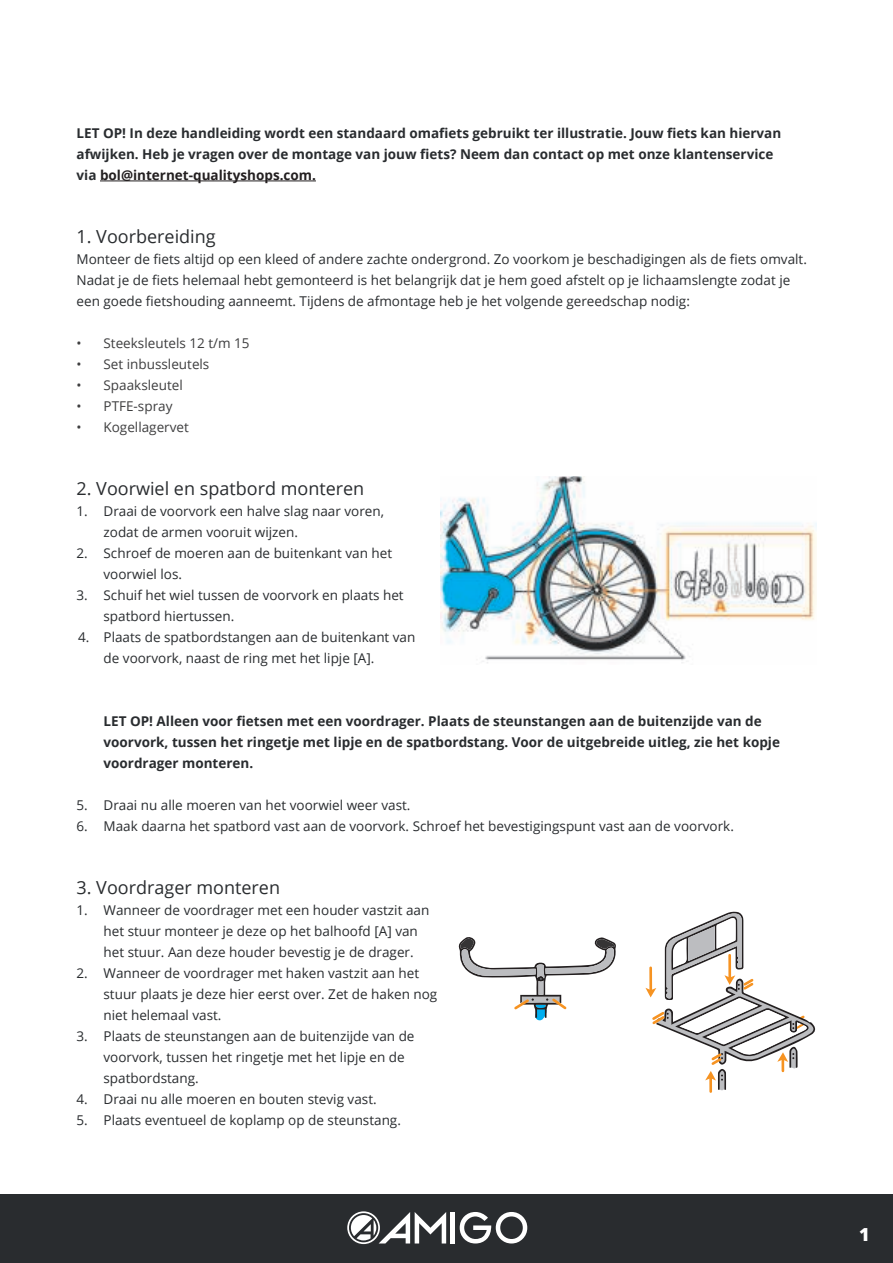
<style>
.page{position:relative;width:893px;height:1263px;background:#fff}
.page>*{position:absolute;margin:0;border:0;box-sizing:border-box;transform-origin:0 0}
.t1{font:18px "Open Sans";color:#292c2f}
.t2{font:800 18px "Open Sans";color:#fff}
.t3{font:13.5px/21px "Open Sans";color:#292c2f}
.t4{font:700 13.5px/21px "Open Sans";color:#292c2f}
.t5{font:13.5px "Open Sans";color:#3e3e3f}
.s1{color:#231f20}
</style>
<div class="page">
<div style="left:0;top:1194px;width:893px;height:69px;background:#292c2f"></div>
<hr style="left:451px;top:1212px;width:4px;height:31px;background:#fff">
<svg style="left:460px;top:1212px;width:67px;height:31px"></svg>
<svg style="left:347px;top:1211px;width:99px;height:33px"></svg>
<hr style="left:100px;top:181px;width:216px;height:1px;background:#231f20">
<img style="left:441px;top:476px;width:375px;height:187px">
<div style="left:719px;top:1070px;width:6px;height:21px;background:#f5f5f6;border-radius:3px"></div>
<hr style="left:709px;top:1077px;width:3px;height:14px;background:#f69322">
<svg style="left:458px;top:937px;width:158px;height:83px"></svg>
<svg style="left:645px;top:911px;width:171px;height:179px"></svg>
<p class="t4" style="left:77px;top:122px;width:706px">LET OP! In deze handleiding wordt een standaard omafiets gebruikt ter illustratie. Jouw fiets kan hiervan afwijken. Heb je vragen over de montage van jouw fiets? Neem dan contact op met onze klantenservice via <span class="s1">bol@internet-qualityshops.com.</span></p>
<h1 class="t1" style="left:77px;top:229px;width:141px">1. Voorbereiding</h1>
<p class="t3" style="left:77px;top:248px;width:732px">Monteer de fiets altijd op een kleed of andere zachte ondergrond. Zo voorkom je beschadigingen als de fiets omvalt.<br>Nadat je de fiets helemaal hebt gemonteerd is het belangrijk dat je hem goed afstelt op je lichaamslengte zodat je een goede fietshouding aanneemt. Tijdens de afmontage heb je het volgende gereedschap nodig:</p>
<p class="t5" style="left:77px;top:338px;width:175px">• Steeksleutels 12 t/m 15</p>
<p class="t5" style="left:77px;top:359px;width:134px">• Set inbussleutels</p>
<p class="t5" style="left:77px;top:380px;width:108px">• Spaaksleutel</p>
<p class="t5" style="left:77px;top:401px;width:97px">• PTFE-spray</p>
<p class="t5" style="left:77px;top:422px;width:114px">• Kogellagervet</p>
<h1 class="t1" style="left:77px;top:476px;width:289px">2. Voorwiel en spatbord monteren</h1>
<p class="t3" style="left:104px;top:502px;width:282px;text-indent:-27px">1. Draai de voorvork een halve slag naar voren, zodat de armen vooruit wijzen.</p>
<p class="t3" style="left:104px;top:544px;width:290px;text-indent:-27px">2. Schroef de moeren aan de buitenkant van het voorwiel los.</p>
<p class="t3" style="left:104px;top:586px;width:302px;text-indent:-27px">3. Schuif het wiel tussen de voorvork en plaats het spatbord hiertussen.</p>
<p class="t3" style="left:104px;top:628px;width:313px;text-indent:-26px">4. Plaats de spatbordstangen aan de buitenkant van de voorvork, naast de ring met het lipje [A].</p>
<p class="t4" style="left:104px;top:710px;width:678px">LET OP! Alleen voor fietsen met een voordrager. Plaats de steunstangen aan de buitenzijde van de voorvork, tussen het ringetje met lipje en de spatbordstang. Voor de uitgebreide uitleg, zie het kopje voordrager monteren.</p>
<p class="t3" style="left:77px;top:796px;width:335px">5. Draai nu alle moeren van het voorwiel weer vast.</p>
<p class="t3" style="left:77px;top:817px;width:659px">6. Maak daarna het spatbord vast aan de voorvork. Schroef het bevestigingspunt vast aan de voorvork.</p>
<h1 class="t1" style="left:77px;top:875px;width:205px">3. Voordrager monteren</h1>
<p class="t3" style="left:104px;top:901px;width:327px;text-indent:-27px">1. Wanneer de voordrager met een houder vastzit aan het stuur monteer je deze op het balhoofd [A] van het stuur. Aan deze houder bevestig je de drager.</p>
<p class="t3" style="left:104px;top:964px;width:335px;text-indent:-27px">2. Wanneer de voordrager met haken vastzit aan het stuur plaats je deze hier eerst over. Zet de haken nog niet helemaal vast.</p>
<p class="t3" style="left:104px;top:1027px;width:312px;text-indent:-27px">3. Plaats de steunstangen aan de buitenzijde van de voorvork, tussen het ringetje met het lipje en de spatbordstang.</p>
<p class="t3" style="left:77px;top:1090px;width:302px">4. Draai nu alle moeren en bouten stevig vast.</p>
<p class="t3" style="left:77px;top:1111px;width:326px">5. Plaats eventueel de koplamp op de steunstang.</p>
<h1 class="t2" style="left:859px;top:1224px;width:12px">21</h1>
</div>
